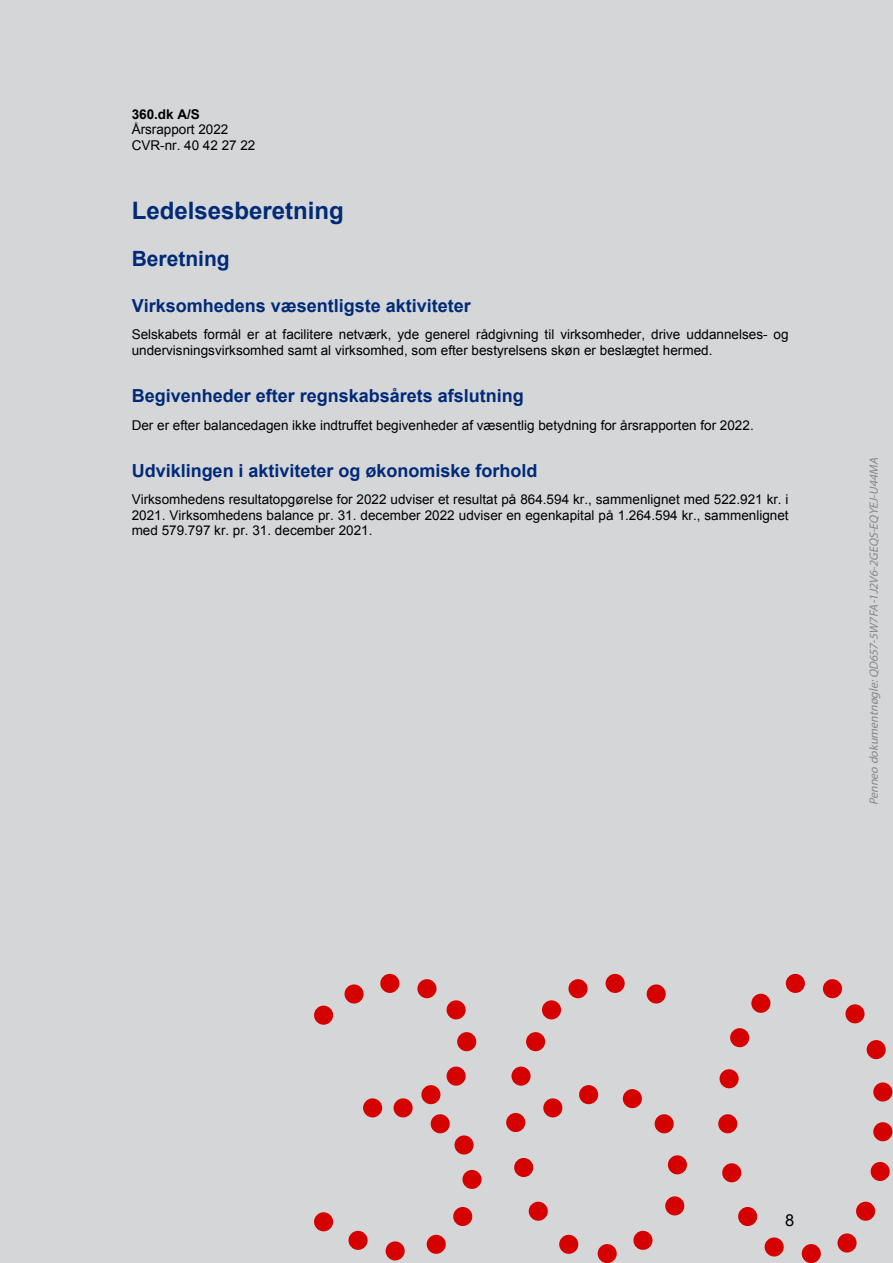
<style>
.page{position:relative;width:893px;height:1263px;background:#fff}
.page>*{position:absolute;margin:0;border:0;box-sizing:border-box;transform-origin:0 0}
.t1{font:700 24px "Arial";color:#00338d}
.t2{font:700 21px "Arial";color:#00338d}
.t3{font:700 18px "Arial";color:#00338d}
.t4{font:16.5px "Arial";color:#000}
.t5{font:13.5px/15.6px "Arial";color:#000}
.t6{font:700 13.5px "Arial";color:#000}
.t7{font:italic 12px "Myriad Pro";color:#888}
</style>
<div class="page">
<div style="left:0;top:1px;width:892px;height:1262px;background:#d5d6d8"></div>
<svg style="left:314px;top:1006px;width:19px;height:19px"></svg>
<svg style="left:344px;top:984px;width:19px;height:20px"></svg>
<svg style="left:380px;top:974px;width:19px;height:19px"></svg>
<div style="left:417px;top:979px;width:19px;height:19px;background:#d50000;border-radius:50%"></div>
<svg style="left:446px;top:1000px;width:19px;height:19px"></svg>
<svg style="left:457px;top:1032px;width:19px;height:19px"></svg>
<svg style="left:446px;top:1067px;width:19px;height:19px"></svg>
<div style="left:421px;top:1085px;width:19px;height:19px;background:#d50000;border-radius:50%"></div>
<svg style="left:393px;top:1098px;width:19px;height:19px"></svg>
<svg style="left:363px;top:1098px;width:19px;height:19px"></svg>
<svg style="left:430px;top:1114px;width:20px;height:19px"></svg>
<svg style="left:454px;top:1135px;width:19px;height:20px"></svg>
<div style="left:462px;top:1170px;width:19px;height:19px;background:#d50000;border-radius:50%"></div>
<svg style="left:453px;top:1207px;width:19px;height:19px"></svg>
<svg style="left:426px;top:1235px;width:20px;height:19px"></svg>
<svg style="left:385px;top:1241px;width:19px;height:19px"></svg>
<div style="left:348px;top:1231px;width:19px;height:19px;background:#d50000;border-radius:50%"></div>
<svg style="left:314px;top:1212px;width:19px;height:19px"></svg>
<svg style="left:506px;top:1113px;width:19px;height:19px"></svg>
<svg style="left:514px;top:1158px;width:19px;height:19px"></svg>
<svg style="left:528px;top:1202px;width:20px;height:19px"></svg>
<svg style="left:559px;top:1235px;width:19px;height:19px"></svg>
<svg style="left:597px;top:1244px;width:19px;height:19px"></svg>
<div style="left:633px;top:1231px;width:19px;height:19px;background:#d50000;border-radius:50%"></div>
<svg style="left:665px;top:1196px;width:19px;height:19px"></svg>
<svg style="left:668px;top:1155px;width:19px;height:19px"></svg>
<svg style="left:654px;top:1114px;width:19px;height:19px"></svg>
<svg style="left:622px;top:1089px;width:20px;height:19px"></svg>
<svg style="left:579px;top:1085px;width:19px;height:19px"></svg>
<svg style="left:543px;top:1098px;width:19px;height:19px"></svg>
<svg style="left:511px;top:1067px;width:19px;height:19px"></svg>
<svg style="left:526px;top:1032px;width:19px;height:19px"></svg>
<div style="left:542px;top:1000px;width:19px;height:19px;background:#d50000;border-radius:50%"></div>
<svg style="left:568px;top:979px;width:19px;height:19px"></svg>
<svg style="left:605px;top:974px;width:19px;height:19px"></svg>
<svg style="left:785px;top:974px;width:19px;height:19px"></svg>
<svg style="left:822px;top:979px;width:20px;height:19px"></svg>
<svg style="left:845px;top:1004px;width:19px;height:19px"></svg>
<svg style="left:866px;top:1040px;width:19px;height:19px"></svg>
<svg style="left:873px;top:1082px;width:19px;height:20px"></svg>
<div style="left:873px;top:1122px;width:19px;height:19px;background:#d50000;border-radius:50%"></div>
<svg style="left:870px;top:1162px;width:19px;height:19px"></svg>
<svg style="left:856px;top:1202px;width:19px;height:19px"></svg>
<svg style="left:837px;top:1233px;width:19px;height:20px"></svg>
<svg style="left:801px;top:1244px;width:19px;height:19px"></svg>
<svg style="left:764px;top:1237px;width:19px;height:20px"></svg>
<svg style="left:738px;top:1207px;width:19px;height:19px"></svg>
<svg style="left:722px;top:1163px;width:19px;height:19px"></svg>
<svg style="left:718px;top:1114px;width:19px;height:19px"></svg>
<svg style="left:719px;top:1069px;width:19px;height:19px"></svg>
<svg style="left:730px;top:1028px;width:19px;height:19px"></svg>
<div style="left:751px;top:994px;width:19px;height:19px;background:#d50000;border-radius:50%"></div>
<svg style="left:646px;top:984px;width:19px;height:20px"></svg>
<p class="t6" style="left:132px;top:109px;width:70px">360.dk A/S</p>
<p class="t5" style="left:132px;top:123px;width:125px">Årsrapport 2022<br>CVR-nr. 40 42 27 22</p>
<h1 class="t1" style="left:132px;top:201px;width:213px">Ledelsesberetning</h1>
<h2 class="t2" style="left:132px;top:250px;width:99px">Beretning</h2>
<h3 class="t3" style="left:132px;top:299px;width:340px">Virksomhedens væsentligste aktiviteter</h3>
<p class="t5" style="left:132px;top:328px;width:658px">Selskabets formål er at facilitere netværk, yde generel rådgivning til virksomheder, drive uddannelses- og undervisningsvirksomhed samt al virksomhed, som efter bestyrelsens skøn er beslægtet hermed.</p>
<h3 class="t3" style="left:132px;top:389px;width:393px">Begivenheder efter regnskabsårets afslutning</h3>
<p class="t5" style="left:132px;top:418px;width:623px">Der er efter balancedagen ikke indtruffet begivenheder af væsentlig betydning for årsrapporten for 2022.</p>
<h3 class="t3" style="left:132px;top:464px;width:407px">Udviklingen i aktiviteter og økonomiske forhold</h3>
<p class="t5" style="left:132px;top:493px;width:658px;text-align:justify">Virksomhedens resultatopgørelse for 2022 udviser et resultat på 864.594 kr., sammenlignet med 522.921 kr. i 2021. Virksomhedens balance pr. 31. december 2022 udviser en egenkapital på 1.264.594 kr., sammenlignet med 579.797 kr. pr. 31. december 2021.</p>
<p class="t7" style="left:868px;top:805px;width:351px;rotate:-90deg">Penneo dokumentnøgle:QD657-5W7FA-1J2V6-2GEQS-EQYEJ-U44MA</p>
<p class="t4" style="left:785px;top:1214px;width:11px">8</p>
</div>
